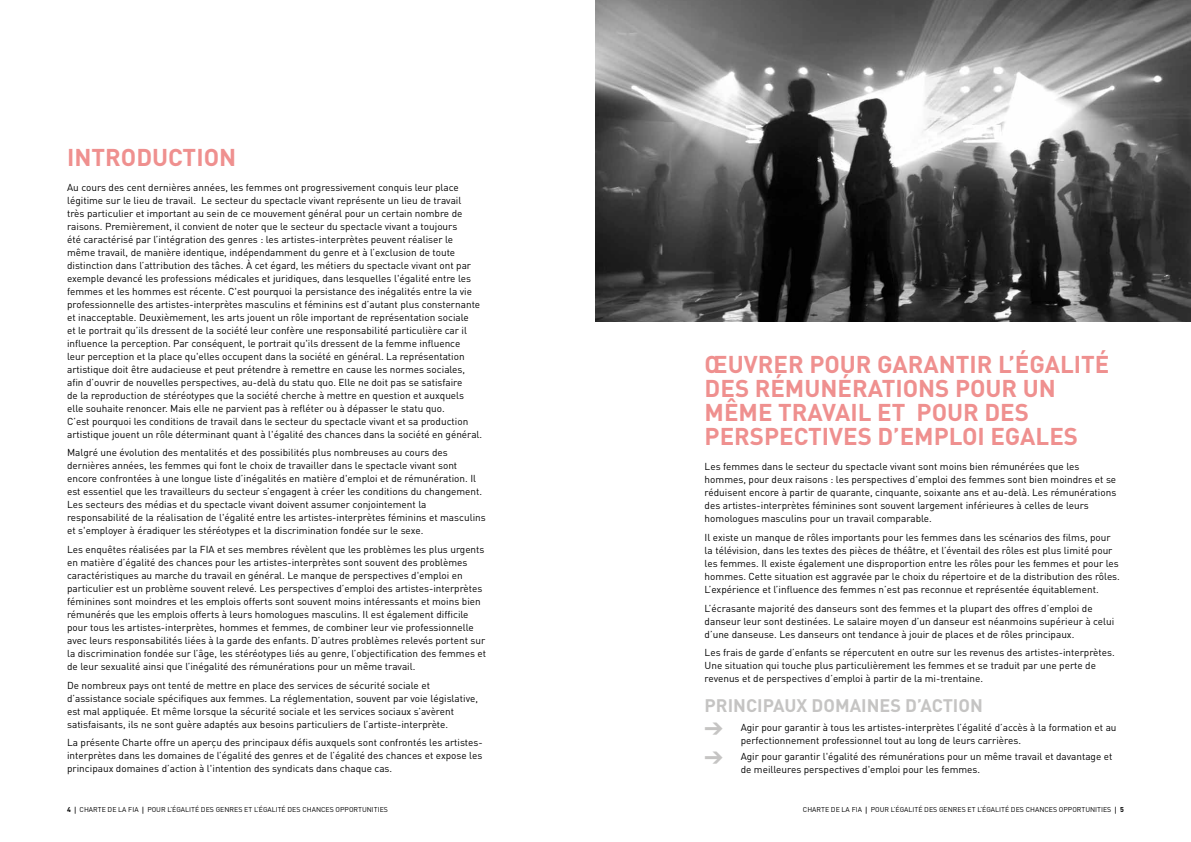
<style>
.page{position:relative;width:1191px;height:842px;background:#fff}
.page>*{position:absolute;margin:0;border:0;box-sizing:border-box;transform-origin:0 0}
.t1{font:700 24px/24px "DIN";color:#ef908f}
.t2{font:700 18px "DIN";color:#c5c4c3}
.t3{font:10px/13px "DIN";color:#000}
.t4{font:7px "DIN";color:#000}
.s1{color:#c5c4c3}
.s2{font-weight:700}
.s3{font-family:"Helvetica";font-weight:700;font-stretch:condensed}
</style>
<div class="page">
<img style="left:595px;top:0;width:596px;height:322px">
<h1 class="t1" style="left:67px;top:144px;width:171px">INTRODUCTION</h1>
<p class="t3" style="left:67px;top:180px;width:417px">Au cours des cent dernières années, les femmes ont progressivement conquis leur place légitime sur le lieu de travail. Le secteur du spectacle vivant représente un lieu de travail<br>très particulier et important au sein de ce mouvement général pour un certain nombre de raisons. Premièrement, il convient de noter que le secteur du spectacle vivant a toujours<br>été caractérisé par l’intégration des genres : les artistes-interprètes peuvent réaliser le même travail, de manière identique, indépendamment du genre et à l’exclusion de toute distinction dans l’attribution des tâches. À cet égard, les métiers du spectacle vivant ont par exemple devancé les professions médicales et juridiques, dans lesquelles l'égalité entre les femmes et les hommes est récente. C'est pourquoi la persistance des inégalités entre la vie professionnelle des artistes-interprètes masculins et féminins est d’autant plus consternante et inacceptable. Deuxièmement, les arts jouent un rôle important de représentation sociale<br>et le portrait qu’ils dressent de la société leur confère une responsabilité particulière car il influence la perception. Par conséquent, le portrait qu'ils dressent de la femme influence<br>leur perception et la place qu'elles occupent dans la société en général. La représentation artistique doit être audacieuse et peut prétendre à remettre en cause les normes sociales, afin d’ouvrir de nouvelles perspectives, au-delà du statu quo. Elle ne doit pas se satisfaire<br>de la reproduction de stéréotypes que la société cherche à mettre en question et auxquels elle souhaite renoncer. Mais elle ne parvient pas à refléter ou à dépasser le statu quo.<br>C’est pourquoi les conditions de travail dans le secteur du spectacle vivant et sa production artistique jouent un rôle déterminant quant à l'égalité des chances dans la société en général.</p>
<p class="t3" style="left:67px;top:446px;width:420px">Malgré une évolution des mentalités et des possibilités plus nombreuses au cours des dernières années, les femmes qui font le choix de travailler dans le spectacle vivant sont encore confrontées à une longue liste d’inégalités en matière d'emploi et de rémunération. Il est essentiel que les travailleurs du secteur s’engagent à créer les conditions du changement.<br>Les secteurs des médias et du spectacle vivant doivent assumer conjointement la responsabilité de la réalisation de l'égalité entre les artistes-interprètes féminins et masculins et s'employer à éradiquer les stéréotypes et la discrimination fondée sur le sexe.</p>
<p class="t3" style="left:67px;top:543px;width:420px">Les enquêtes réalisées par la FIA et ses membres révèlent que les problèmes les plus urgents en matière d’égalité des chances pour les artistes-interprètes sont souvent des problèmes caractéristiques au marche du travail en général. Le manque de perspectives d'emploi en particulier est un problème souvent relevé. Les perspectives d’emploi des artistes-interprètes féminines sont moindres et les emplois offerts sont souvent moins intéressants et moins bien rémunérés que les emplois offerts à leurs homologues masculins. Il est également difficile pour tous les artistes-interprètes, hommes et femmes, de combiner leur vie professionnelle avec leurs responsabilités liées à la garde des enfants. D’autres problèmes relevés portent sur la discrimination fondée sur l’âge, les stéréotypes liés au genre, l’objectification des femmes et de leur sexualité ainsi que l’inégalité des rémunérations pour un même travail.</p>
<p class="t3" style="left:67px;top:678px;width:412px">De nombreux pays ont tenté de mettre en place des services de sécurité sociale et d’assistance sociale spécifiques aux femmes. La réglementation, souvent par voie législative, est mal appliquée. Et même lorsque la sécurité sociale et les services sociaux s’avèrent satisfaisants, ils ne sont guère adaptés aux besoins particuliers de l’artiste-interprète.</p>
<p class="t3" style="left:67px;top:736px;width:417px;text-align:justify">La présente Charte offre un aperçu des principaux défis auxquels sont confrontés les artistes&shy;interprètes dans les domaines de l’égalité des genres et de l’égalité des chances et expose les principaux domaines d’action à l'intention des syndicats dans chaque cas.</p>
<h1 class="t1" style="left:704px;top:352px;width:406px">ŒUVRER POUR GARANTIR L’ÉGALITÉ<br>DES RÉMUNÉRATIONS POUR UN<br>MÊME TRAVAIL ET POUR DES<br>PERSPECTIVES D’EMPLOI EGALES</h1>
<p class="t3" style="left:704px;top:460px;width:413px">Les femmes dans le secteur du spectacle vivant sont moins bien rémunérées que les hommes, pour deux raisons : les perspectives d’emploi des femmes sont bien moindres et se réduisent encore à partir de quarante, cinquante, soixante ans et au-delà. Les rémunérations des artistes-interprètes féminines sont souvent largement inférieures à celles de leurs homologues masculins pour un travail comparable.</p>
<p class="t3" style="left:704px;top:531px;width:417px">Il existe un manque de rôles importants pour les femmes dans les scénarios des films, pour la télévision, dans les textes des pièces de théâtre, et l’éventail des rôles est plus limité pour les femmes. Il existe également une disproportion entre les rôles pour les femmes et pour les hommes. Cette situation est aggravée par le choix du répertoire et de la distribution des rôles.<br>L’expérience et l’influence des femmes n’est pas reconnue et représentée équitablement.</p>
<p class="t3" style="left:704px;top:601px;width:411px">L’écrasante majorité des danseurs sont des femmes et la plupart des offres d’emploi de danseur leur sont destinées. Le salaire moyen d’un danseur est néanmoins supérieur à celui d’une danseuse. Les danseurs ont tendance à jouir de places et de rôles principaux.</p>
<p class="t3" style="left:704px;top:646px;width:411px">Les frais de garde d’enfants se répercutent en outre sur les revenus des artistes-interprètes.<br>Une situation qui touche plus particulièrement les femmes et se traduit par une perte de revenus et de perspectives d’emploi à partir de la mi-trentaine.</p>
<h2 class="t2" style="left:704px;top:694px;width:23px">PRINCIPAU</h2>
<h2 class="t2" style="left:796px;top:694px;width:27px">X DOMAINES</h2>
<h2 class="t2" style="left:905px;top:694px;width:26px">D’ACTION</h2>
<p class="t3" style="left:740px;top:720px;width:377px;text-indent:-36px"><span class="s1">➔</span> Agir pour garantir à tous les artistes-interprètes l’égalité d’accès à la formation et au perfectionnement professionnel tout au long de leurs carrières.</p>
<p class="t3" style="left:740px;top:749px;width:373px;text-indent:-36px"><span class="s1">➔</span> Agir pour garantir l'égalité des rémunérations pour un même travail et davantage et de meilleures perspectives d'emploi pour les femmes.</p>
<p class="t4" style="left:67px;top:805px;width:322px"><span class="s2">4</span> <span class="s3">|</span> CHARTE DE LA FIA <span class="s3">|</span> POUR L’ÉGALITÉ DES GENRES ET L’ÉGALITÉ DES CHANCES OPPORTUNITIES</p>
<p class="t4" style="left:803px;top:805px;width:322px">CHARTE DE LA FIA <span class="s3">|</span> POUR L’ÉGALITÉ DES GENRES ET L’ÉGALITÉ DES CHANCES OPPORTUNITIES <span class="s3">|</span> <span class="s2">5</span></p>
</div>
